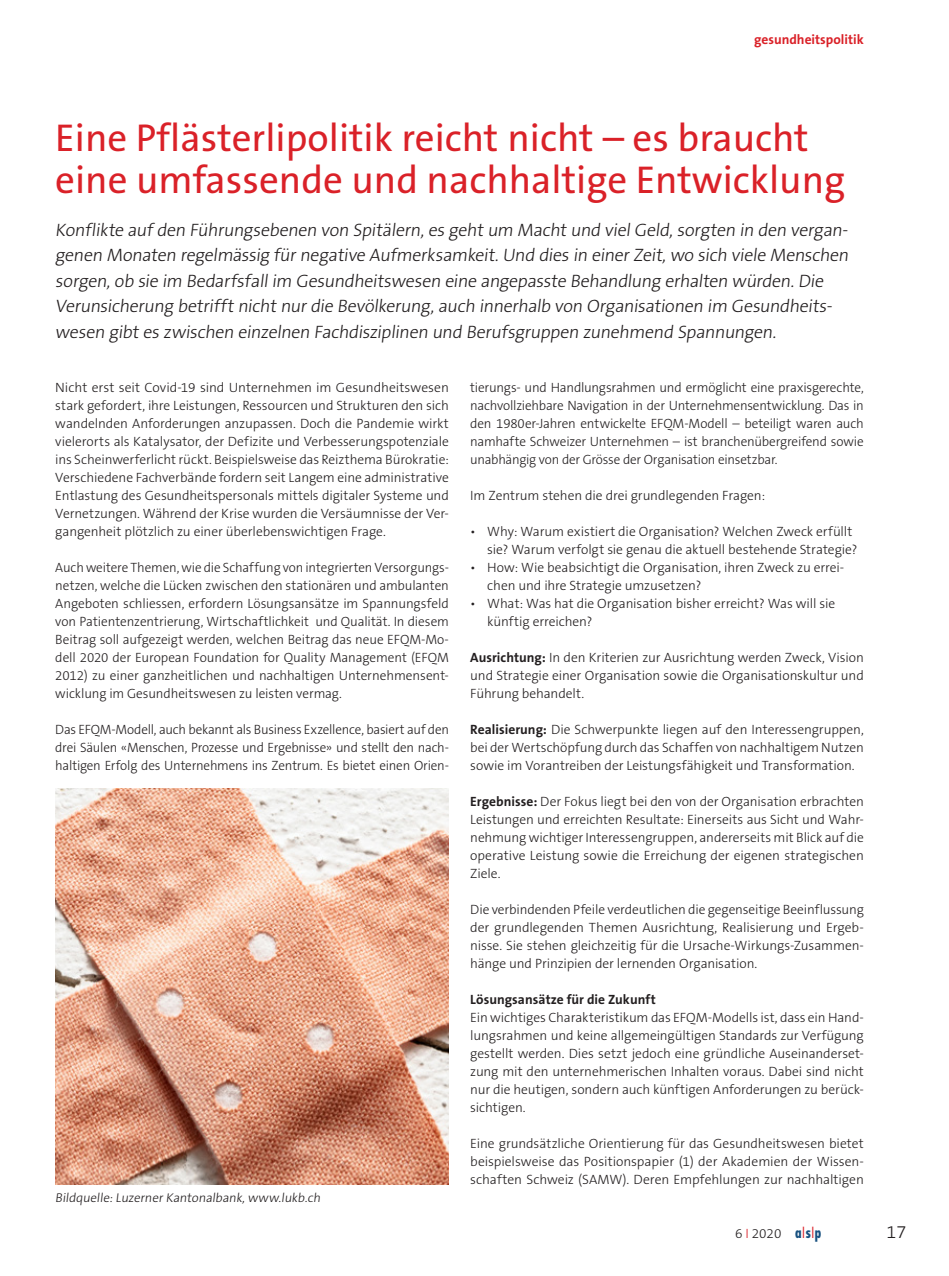
<style>
.page{position:relative;width:949px;height:1276px;background:#fff}
.page>*{position:absolute;margin:0;border:0;box-sizing:border-box;transform-origin:0 0}
.t1{font:39px/42px "The Sans B5 Plain";color:#da2128}
.t2{font:300 18px/25.5px "The Sans B3";color:#231f20}
.t3{font:300 13.5px/18px "The Sans B3";letter-spacing:-.005em;color:#231f20;text-align:justify}
.t4{font:700 13.5px "The Sans B7";letter-spacing:.005em;color:#231f20}
.t5{font:700 13.5px "The Sans B7";color:#da2128}
.t6{font:300 12.75px "The Sans B3";color:#231f20}
.s1{font-family:"The Sans B7";font-weight:700}
.s2{color:#da2128}
.s3{font-family:"Futura Std";font-weight:700;font-stretch:condensed;font-size:15px;color:#185180}
.s4{font-family:"Futura Std";font-stretch:condensed;font-size:15px;color:#da2128}
</style>
<div class="page">
<img style="left:55px;top:788px;width:394px;height:396px">
<p class="t5" style="left:754px;top:32px;width:111px">gesundheitspolitik</p>
<h1 class="t1" style="left:55px;top:118px;width:791px">Eine Pflästerlipolitik reicht nicht – es braucht eine umfassende und nachhaltige Entwicklung</h1>
<p class="t2" style="left:55px;top:217px;width:797px">Konflikte auf den Führungsebenen von Spitälern, es geht um Macht und viel Geld, sorgten in den vergan&shy;genen Monaten regelmässig für negative Aufmerksamkeit. Und dies in einer Zeit, wo sich viele Menschen sorgen, ob sie im Bedarfsfall im Gesundheitswesen eine angepasste Behandlung erhalten würden. Die Verunsicherung betrifft nicht nur die Bevölkerung, auch innerhalb von Organisationen im Gesundheits&shy;wesen gibt es zwischen einzelnen Fachdisziplinen und Berufsgruppen zunehmend Spannungen.</p>
<p class="t3" style="left:55px;top:379px;width:395px">Nicht erst seit Covid-19 sind Unternehmen im Gesundheitswesen stark gefordert, ihre Leistungen, Ressourcen und Strukturen den sich wandelnden Anforderungen anzupassen. Doch die Pandemie wirkt vielerorts als Katalysator, der Defizite und Verbesserungspotenziale ins Scheinwerferlicht rückt. Beispielsweise das Reizthema Bürokratie:<br>Verschiedene Fachverbände fordern seit Langem eine administrative Entlastung des Gesundheitspersonals mittels digitaler Systeme und Vernetzungen. Während der Krise wurden die Versäumnisse der Ver&shy;gangenheit plötzlich zu einer überlebenswichtigen Frage.</p>
<p class="t3" style="left:55px;top:559px;width:395px">Auch weitere Themen, wie die Schaffung von integrierten Versorgungs&shy;netzen, welche die Lücken zwischen den stationären und ambulanten Angeboten schliessen, erfordern Lösungsansätze im Spannungsfeld von Patientenzentrierung, Wirtschaftlichkeit und Qualität. In diesem Beitrag soll aufgezeigt werden, welchen Beitrag das neue EFQM-Mo&shy;dell 2020 der European Foundation for Quality Management (EFQM 2012) zu einer ganzheitlichen und nachhaltigen Unternehmensent&shy;wicklung im Gesundheitswesen zu leisten vermag.</p>
<p class="t3" style="left:55px;top:721px;width:395px">Das EFQM-Modell, auch bekannt als Business Exzellence, basiert auf den drei Säulen «Menschen, Prozesse und Ergebnisse» und stellt den nach&shy;haltigen Erfolg des Unternehmens ins Zentrum. Es bietet einen Orien-</p>
<p class="t3" style="left:470px;top:379px;width:395px">tierungs- und Handlungsrahmen und ermöglicht eine praxisgerechte, nachvollziehbare Navigation in der Unternehmensentwicklung. Das in den 1980er-Jahren entwickelte EFQM-Modell – beteiligt waren auch namhafte Schweizer Unternehmen – ist branchenübergreifend sowie unabhängig von der Grösse der Organisation einsetzbar.</p>
<p class="t3" style="left:470px;top:487px;width:296px">Im Zentrum stehen die drei grundlegenden Fragen:</p>
<p class="t3" style="left:487px;top:523px;width:371px;text-indent:-17px">• Why: Warum existiert die Organisation? Welchen Zweck erfüllt sie? Warum verfolgt sie genau die aktuell bestehende Strategie?</p>
<p class="t3" style="left:487px;top:559px;width:358px;text-indent:-17px">• How: Wie beabsichtigt die Organisation, ihren Zweck zu errei&shy;chen und ihre Strategie umzusetzen?</p>
<p class="t3" style="left:487px;top:595px;width:349px;text-indent:-17px">• What: Was hat die Organisation bisher erreicht? Was will sie künftig erreichen?</p>
<p class="t3" style="left:470px;top:649px;width:395px"><span class="s1">Ausrichtung:</span> In den Kriterien zur Ausrichtung werden Zweck, Vision und Strategie einer Organisation sowie die Organisationskultur und Führung behandelt.</p>
<p class="t3" style="left:470px;top:721px;width:395px"><span class="s1">Realisierung:</span> Die Schwerpunkte liegen auf den Interessengruppen, bei der Wertschöpfung durch das Schaffen von nachhaltigem Nutzen sowie im Vorantreiben der Leistungsfähigkeit und Transformation.</p>
<p class="t3" style="left:470px;top:793px;width:395px"><span class="s1">Ergebnisse:</span> Der Fokus liegt bei den von der Organisation erbrachten Leistungen und erreichten Resultate: Einerseits aus Sicht und Wahr&shy;nehmung wichtiger Interessengruppen, andererseits mit Blick auf die operative Leistung sowie die Erreichung der eigenen strategischen Ziele.</p>
<p class="t3" style="left:470px;top:901px;width:395px">Die verbindenden Pfeile verdeutlichen die gegenseitige Beeinflussung der grundlegenden Themen Ausrichtung, Realisierung und Ergeb&shy;nisse. Sie stehen gleichzeitig für die Ursache-Wirkungs-Zusammen&shy;hänge und Prinzipien der lernenden Organisation.</p>
<p class="t4" style="left:470px;top:992px;width:187px">Lösungsansätze für die Zukunft</p>
<p class="t3" style="left:470px;top:1009px;width:395px">Ein wichtiges Charakteristikum das EFQM-Modells ist, dass ein Hand&shy;lungsrahmen und keine allgemeingültigen Standards zur Verfügung gestellt werden. Dies setzt jedoch eine gründliche Auseinanderset&shy;zung mit den unternehmerischen Inhalten voraus. Dabei sind nicht nur die heutigen, sondern auch künftigen Anforderungen zu berück&shy;sichtigen.</p>
<p class="t3" style="left:470px;top:1135px;width:395px">Eine grundsätzliche Orientierung für das Gesundheitswesen bietet beispielsweise das Positionspapier (1) der Akademien der Wissen&shy;schaften Schweiz (SAMW). Deren Empfehlungen zur nachhaltigen</p>
<p class="t6" style="left:55px;top:1191px;width:268px">Bildquelle: Luzerner Kantonalbank, www.lukb.ch</p>
<p class="t3" style="left:735px;top:1225px;width:87px">6 <span class="s2">I</span> 2020 <span class="s3">a</span><span class="s4">I</span><span class="s3">s</span><span class="s4">I</span><span class="s3">p</span></p>
<h2 class="t2" style="left:886px;top:1220px;width:21px">17</h2>
</div>
